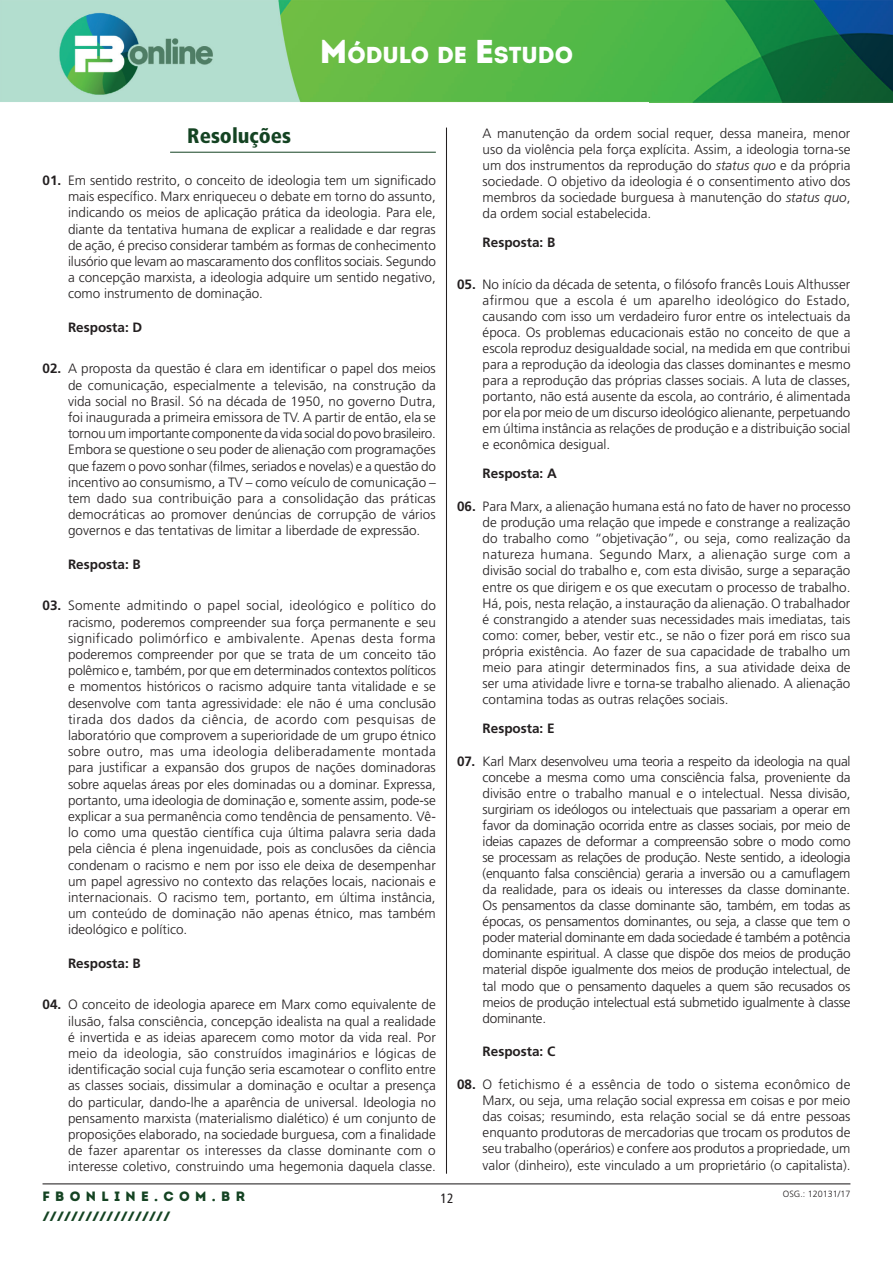
<style>
.page{position:relative;width:893px;height:1263px;background:#fff}
.page>*{position:absolute;margin:0;border:0;box-sizing:border-box;transform-origin:0 0}
.t1{font:900 23.1px "Intro";color:#fff}
.t2{font:900 condensed 21px "Frutiger";color:#144322}
.t3{font:300 13.5px/16.2px "Frutiger";color:#231f20;text-align:justify}
.t4{font:700 13.5px "Frutiger";color:#231f20}
.t5{font:13.5px "Intro Black Caps";color:#144322}
.t6{font:900 13.5px "Intro";letter-spacing:.4em;color:#144322}
.t7{font:condensed 13.5px "Frutiger";color:#231f20}
.t8{font:300 9px "Frutiger";color:#231f20}
.s1{font-size:33px}
.s2{font-weight:700}
.s3{font-style:italic}
</style>
<div class="page">
<img style="left:0;top:0;width:893px;height:102px">
<img style="left:49px;top:1px;width:167px;height:100px">
<hr style="left:43px;top:1183px;width:807px;height:1px;background:#231f20">
<hr style="left:446px;top:128px;width:1px;height:1046px;background:#231f20">
<hr style="left:170px;top:152px;width:266px;height:1px;background:#144322">
<h1 class="t1" style="left:320px;top:40px;width:255px"><span class="s1">M</span>ÓDULO DE <span class="s1">E</span>STUDO</h1>
<h2 class="t2" style="left:187px;top:123px;width:105px">Resoluções</h2>
<p class="t3" style="left:68px;top:172px;width:369px;text-indent:-26px"><span class="s2">01.</span> Em sentido restrito, o conceito de ideologia tem um significado mais específico. Marx enriqueceu o debate em torno do assunto, indicando os meios de aplicação prática da ideologia. Para ele, diante da tentativa humana de explicar a realidade e dar regras de ação, é preciso considerar também as formas de conhecimento ilusório que levam ao mascaramento dos conflitos sociais. Segundo a concepção marxista, a ideologia adquire um sentido negativo, como instrumento de dominação.</p>
<p class="t4" style="left:68px;top:319px;width:76px">Resposta: D</p>
<p class="t3" style="left:68px;top:361px;width:369px;text-indent:-26px"><span class="s2">02.</span> A proposta da questão é clara em identificar o papel dos meios de comunicação, especialmente a televisão, na construção da vida social no Brasil. Só na década de 1950, no governo Dutra, foi inaugurada a primeira emissora de TV. A partir de então, ela se tornou um importante componente da vida social do povo brasileiro.<br>Embora se questione o seu poder de alienação com programações que fazem o povo sonhar (filmes, seriados e novelas) e a questão do incentivo ao consumismo, a TV – como veículo de comunicação – tem dado sua contribuição para a consolidação das práticas democráticas ao promover denúncias de corrupção de vários governos e das tentativas de limitar a liberdade de expressão.</p>
<p class="t4" style="left:68px;top:556px;width:74px">Resposta: B</p>
<p class="t3" style="left:68px;top:597px;width:369px;text-indent:-26px"><span class="s2">03.</span> Somente admitindo o papel social, ideológico e político do racismo, poderemos compreender sua força permanente e seu significado polimórfico e ambivalente. Apenas desta forma poderemos compreender por que se trata de um conceito tão polêmico e, também, por que em determinados contextos políticos e momentos históricos o racismo adquire tanta vitalidade e se desenvolve com tanta agressividade: ele não é uma conclusão tirada dos dados da ciência, de acordo com pesquisas de laboratório que comprovem a superioridade de um grupo étnico sobre outro, mas uma ideologia deliberadamente montada para justificar a expansão dos grupos de nações dominadoras sobre aquelas áreas por eles dominadas ou a dominar. Expressa, portanto, uma ideologia de dominação e, somente assim, pode-se explicar a sua permanência como tendência de pensamento. Vê&shy;lo como uma questão científica cuja última palavra seria dada pela ciência é plena ingenuidade, pois as conclusões da ciência condenam o racismo e nem por isso ele deixa de desempenhar um papel agressivo no contexto das relações locais, nacionais e internacionais. O racismo tem, portanto, em última instância, um conteúdo de dominação não apenas étnico, mas também ideológico e político.</p>
<p class="t4" style="left:68px;top:955px;width:74px">Resposta: B</p>
<p class="t3" style="left:68px;top:996px;width:370px;text-indent:-26px"><span class="s2">04.</span> O conceito de ideologia aparece em Marx como equivalente de ilusão, falsa consciência, concepção idealista na qual a realidade é invertida e as ideias aparecem como motor da vida real. Por meio da ideologia, são construídos imaginários e lógicas de identificação social cuja função seria escamotear o conflito entre as classes sociais, dissimular a dominação e ocultar a presença do particular, dando-lhe a aparência de universal. Ideologia no pensamento marxista (materialismo dialético) é um conjunto de proposições elaborado, na sociedade burguesa, com a finalidade de fazer aparentar os interesses da classe dominante com o interesse coletivo, construindo uma hegemonia daquela classe.</p>
<p class="t3" style="left:483px;top:125px;width:369px">A manutenção da ordem social requer, dessa maneira, menor uso da violência pela força explícita. Assim, a ideologia torna-se um dos instrumentos da reprodução do <span class="s3">status quo</span> e da própria sociedade. O objetivo da ideologia é o consentimento ativo dos membros da sociedade burguesa à manutenção do <span class="s3">status quo</span>, da ordem social estabelecida.</p>
<p class="t4" style="left:483px;top:235px;width:74px">Resposta: B</p>
<p class="t3" style="left:483px;top:276px;width:369px;text-indent:-26px"><span class="s2">05.</span> No início da década de setenta, o filósofo francês Louis Althusser afirmou que a escola é um aparelho ideológico do Estado, causando com isso um verdadeiro furor entre os intelectuais da época. Os problemas educacionais estão no conceito de que a escola reproduz desigualdade social, na medida em que contribui para a reprodução da ideologia das classes dominantes e mesmo para a reprodução das próprias classes sociais. A luta de classes, portanto, não está ausente da escola, ao contrário, é alimentada por ela por meio de um discurso ideológico alienante, perpetuando em última instância as relações de produção e a distribuição social e econômica desigual.</p>
<p class="t4" style="left:483px;top:465px;width:76px">Resposta: A</p>
<p class="t3" style="left:483px;top:498px;width:370px;text-indent:-26px"><span class="s2">06.</span> Para Marx, a alienação humana está no fato de haver no processo de produção uma relação que impede e constrange a realização do trabalho como “objetivação”, ou seja, como realização da natureza humana. Segundo Marx, a alienação surge com a divisão social do trabalho e, com esta divisão, surge a separação entre os que dirigem e os que executam o processo de trabalho.<br>Há, pois, nesta relação, a instauração da alienação. O trabalhador é constrangido a atender suas necessidades mais imediatas, tais como: comer, beber, vestir etc., se não o fizer porá em risco sua própria existência. Ao fazer de sua capacidade de trabalho um meio para atingir determinados fins, a sua atividade deixa de ser uma atividade livre e torna-se trabalho alienado. A alienação contamina todas as outras relações sociais.</p>
<p class="t4" style="left:483px;top:720px;width:74px">Resposta: E</p>
<p class="t3" style="left:483px;top:753px;width:369px;text-indent:-26px"><span class="s2">07.</span> Karl Marx desenvolveu uma teoria a respeito da ideologia na qual concebe a mesma como uma consciência falsa, proveniente da divisão entre o trabalho manual e o intelectual. Nessa divisão, surgiriam os ideólogos ou intelectuais que passariam a operar em favor da dominação ocorrida entre as classes sociais, por meio de ideias capazes de deformar a compreensão sobre o modo como se processam as relações de produção. Neste sentido, a ideologia (enquanto falsa consciência) geraria a inversão ou a camuflagem da realidade, para os ideais ou interesses da classe dominante.<br>Os pensamentos da classe dominante são, também, em todas as épocas, os pensamentos dominantes, ou seja, a classe que tem o poder material dominante em dada sociedade é também a potência dominante espiritual. A classe que dispõe dos meios de produção material dispõe igualmente dos meios de produção intelectual, de tal modo que o pensamento daqueles a quem são recusados os meios de produção intelectual está submetido igualmente à classe dominante.</p>
<p class="t4" style="left:483px;top:1043px;width:74px">Resposta: C</p>
<p class="t3" style="left:483px;top:1076px;width:369px;text-indent:-26px"><span class="s2">08.</span> O fetichismo é a essência de todo o sistema econômico de Marx, ou seja, uma relação social expressa em coisas e por meio das coisas; resumindo, esta relação social se dá entre pessoas enquanto produtoras de mercadorias que trocam os produtos de seu trabalho (operários) e confere aos produtos a propriedade, um valor (dinheiro), este vinculado a um proprietário (o capitalista).</p>
<p class="t6" style="left:43px;top:1187px;width:204px">FBONLINE.COM.BR</p>
<p class="t7" style="left:441px;top:1190px;width:14px">12</p>
<p class="t5" style="left:43px;top:1207px;width:130px">//////////////////</p>
<p class="t8" style="left:783px;top:1189px;width:69px">OSG.: 120131/17</p>
</div>
